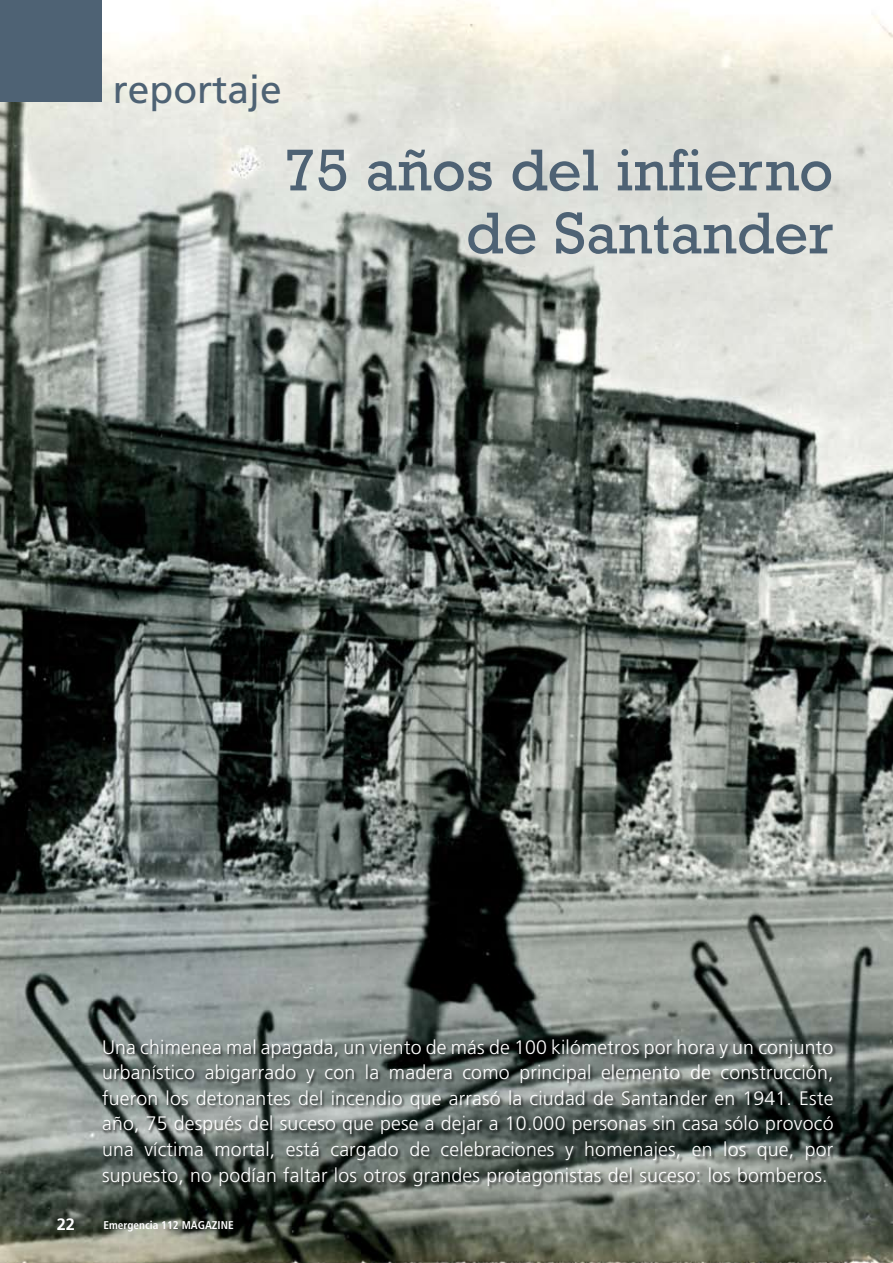
<style>
.page{position:relative;width:893px;height:1263px;background:#fff}
.page>*{position:absolute;margin:0;border:0;box-sizing:border-box;transform-origin:0 0}
.t1{font:60px/63px "Rockwell";color:#4e6274;text-align:right}
.t2{font:39px "Frutiger";color:#4e6274}
.t3{font:300 19.5px/25.5px "Frutiger";letter-spacing:.01em;color:#fff;text-align:justify}
.t4{font:700 16.5px "Frutiger";color:#fff}
.t5{font:700 condensed 11.25px "Frutiger";color:#fff}
</style>
<div class="page">
<img style="left:0;top:0;width:893px;height:1263px">
<div style="left:102px;top:1038px;width:736px;height:153px;background:#000;opacity:.75"></div>
<div style="left:0;top:0;width:102px;height:102px;background:#4e6274"></div>
<h2 class="t2" style="left:113px;top:66px;width:171px">reportaje</h2>
<h1 class="t1" style="left:284px;top:140px;width:551px">75 años del infierno de Santander</h1>
<p class="t3" style="left:102px;top:1034px;width:733px">Una chimenea mal apagada, un viento de más de 100 kilómetros por hora y un conjunto urbanístico abigarrado y con la madera como principal elemento de construcción, fueron los detonantes del incendio que arrasó la ciudad de Santander en 1941. Este año, 75 después del suceso que pese a dejar a 10.000 personas sin casa sólo provocó una víctima mortal, está cargado de celebraciones y homenajes, en los que, por supuesto, no podían faltar los otros grandes protagonistas del suceso: los bomberos.</p>
<p class="t4" style="left:57px;top:1214px;width:20px">22</p>
<p class="t5" style="left:104px;top:1218px;width:132px">Emergencia 112 MAGAZINE</p>
</div>
